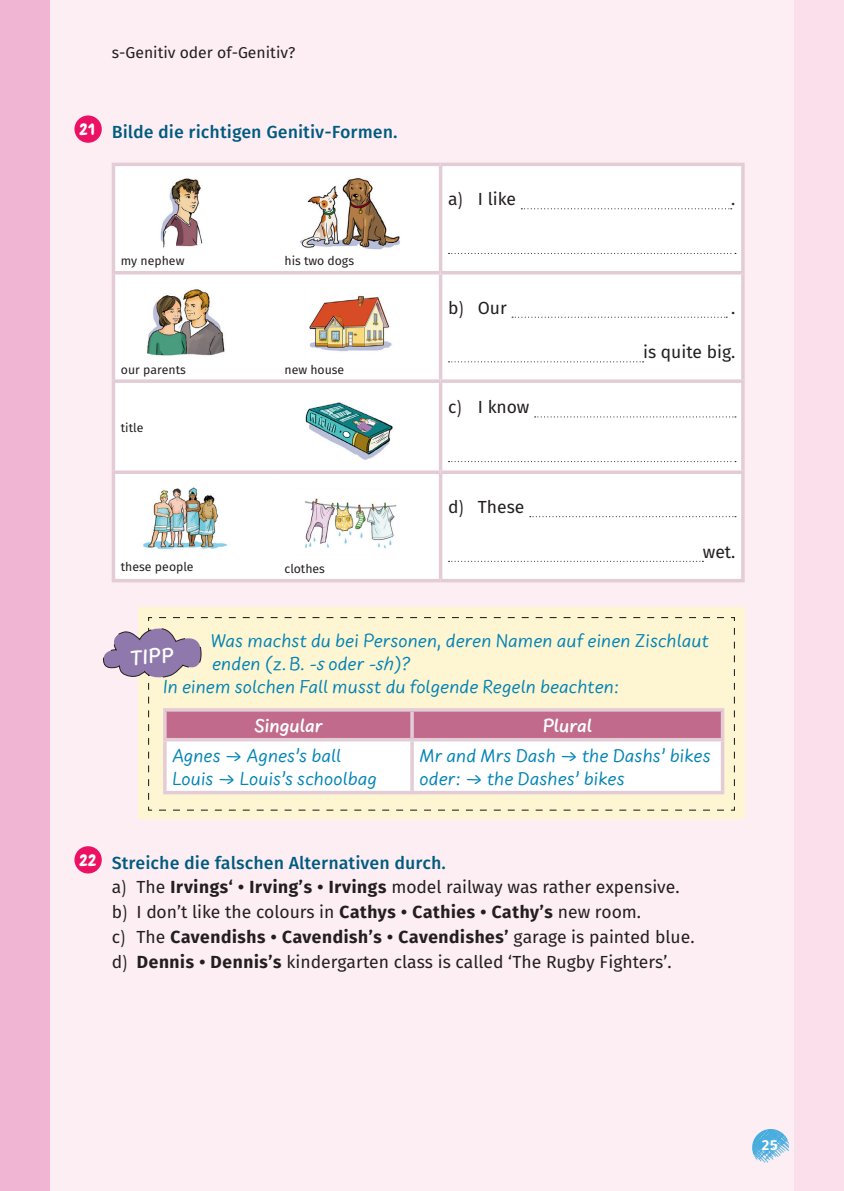
<style>
.page{position:relative;width:844px;height:1191px;background:#fff}
.page>*{position:absolute;margin:0;border:0;box-sizing:border-box;transform-origin:0 0}
.t1{font:700 21px "bs Jannis Hand 1";color:#fff}
.t2{font:19.25px/23.1px "bs Jannis Hand 1";color:#0083b6}
.t3{font:700 19.25px "bs Jannis Hand 1";color:#fff}
.t4{font:17.5px/24.8px "bs Faris Sans 1";color:#231f20}
.t5{font:600 17.5px "bs Faris Sans 1";color:#005b7f}
.t6{font:17.5px "bs Rowel Display 1";color:#fff}
.t7{font:15.75px "bs Faris Sans 1";color:#231f20}
.t8{font:700 14px "bs Faris Sans 1";color:#fff}
.t9{font:12.25px "bs Faris Sans 1";color:#231f20}
.s1{font-style:italic}
.s2{font-weight:600;color:#005b7f}
.s3{font-weight:700}
</style>
<div class="page">
<div style="left:0;top:0;width:843px;height:1191px;background:#fdeef4"></div>
<div style="left:0;top:0;width:50px;height:1191px;background:#efb5d3"></div>
<div style="left:794px;top:0;width:49px;height:1191px;background:#fbdfeb"></div>
<img style="left:752px;top:1129px;width:37px;height:34px">
<div style="left:115px;top:166px;width:626px;height:413px;background:#fff"></div>
<hr style="left:439px;top:166px;width:3px;height:105px;background:#e3ccd5">
<hr style="left:112px;top:271px;width:165px;height:3px;background:#e3ccd5">
<hr style="left:277px;top:271px;width:163px;height:3px;background:#e3ccd5">
<hr style="left:440px;top:271px;width:304px;height:3px;background:#e3ccd5">
<hr style="left:439px;top:274px;width:3px;height:105px;background:#e3ccd5">
<svg style="left:112px;top:379px;width:165px;height:4px"></svg>
<svg style="left:277px;top:379px;width:163px;height:4px"></svg>
<svg style="left:440px;top:379px;width:304px;height:4px"></svg>
<hr style="left:439px;top:383px;width:3px;height:87px;background:#e3ccd5">
<svg style="left:112px;top:470px;width:165px;height:4px"></svg>
<svg style="left:277px;top:470px;width:163px;height:4px"></svg>
<svg style="left:440px;top:470px;width:304px;height:4px"></svg>
<hr style="left:439px;top:474px;width:3px;height:105px;background:#e3ccd5">
<hr style="left:112px;top:163px;width:165px;height:3px;background:#e3ccd5">
<hr style="left:112px;top:166px;width:3px;height:105px;background:#e3ccd5">
<hr style="left:277px;top:163px;width:163px;height:3px;background:#e3ccd5">
<hr style="left:440px;top:163px;width:304px;height:3px;background:#e3ccd5">
<hr style="left:741px;top:166px;width:3px;height:105px;background:#e3ccd5">
<hr style="left:112px;top:274px;width:3px;height:105px;background:#e3ccd5">
<hr style="left:741px;top:274px;width:3px;height:105px;background:#e3ccd5">
<hr style="left:112px;top:383px;width:3px;height:87px;background:#e3ccd5">
<hr style="left:741px;top:383px;width:3px;height:87px;background:#e3ccd5">
<hr style="left:112px;top:474px;width:3px;height:105px;background:#e3ccd5">
<hr style="left:741px;top:474px;width:3px;height:105px;background:#e3ccd5">
<hr style="left:112px;top:579px;width:165px;height:3px;background:#e3ccd5">
<hr style="left:277px;top:579px;width:163px;height:3px;background:#e3ccd5">
<hr style="left:440px;top:579px;width:304px;height:3px;background:#e3ccd5">
<img style="left:152px;top:176px;width:68px;height:75px">
<img style="left:292px;top:176px;width:116px;height:75px">
<div style="left:520px;top:181px;width:211px;height:28px;background:#fff"></div>
<div style="left:448px;top:225px;width:287px;height:28px;background:#fff"></div>
<svg style="left:521px;top:208px;width:210px;height:1px"></svg>
<svg style="left:448px;top:253px;width:287px;height:1px"></svg>
<img style="left:141px;top:285px;width:90px;height:74px">
<img style="left:305px;top:285px;width:90px;height:74px">
<div style="left:511px;top:289px;width:215px;height:28px;background:#fff"></div>
<div style="left:448px;top:334px;width:195px;height:28px;background:#fff"></div>
<svg style="left:512px;top:317px;width:215px;height:1px"></svg>
<svg style="left:448px;top:361px;width:195px;height:1px"></svg>
<img style="left:303px;top:388px;width:94px;height:80px">
<div style="left:534px;top:389px;width:201px;height:28px;background:#fff"></div>
<div style="left:448px;top:433px;width:287px;height:28px;background:#fff"></div>
<svg style="left:534px;top:416px;width:201px;height:1px"></svg>
<svg style="left:448px;top:461px;width:287px;height:1px"></svg>
<img style="left:135px;top:486px;width:102px;height:66px">
<img style="left:299px;top:488px;width:102px;height:66px">
<div style="left:529px;top:488px;width:206px;height:28px;background:#fff"></div>
<div style="left:448px;top:533px;width:254px;height:28px;background:#fff"></div>
<svg style="left:529px;top:516px;width:206px;height:1px"></svg>
<svg style="left:448px;top:561px;width:255px;height:1px"></svg>
<div style="left:138px;top:607px;width:606px;height:212px;background:#fef5d2"></div>
<svg style="left:148px;top:617px;width:587px;height:194px"></svg>
<svg style="left:103px;top:627px;width:619px;height:176px"></svg>
<div style="left:74px;top:115px;width:28px;height:28px;background:#ec1163;border-radius:50%"></div>
<div style="left:74px;top:846px;width:28px;height:27px;background:#ec1163;border-radius:50%"></div>
<p class="t7" style="left:112px;top:41px;width:185px">s-Genitiv oder of-Genitiv?</p>
<p class="t6" style="left:79px;top:119px;width:18px">21</p>
<p class="t5" style="left:112px;top:119px;width:287px">Bilde die richtigen Genitiv-Formen.</p>
<p class="t9" style="left:121px;top:252px;width:65px">my nephew</p>
<p class="t9" style="left:284px;top:252px;width:71px">his two dogs</p>
<p class="t9" style="left:121px;top:361px;width:66px">our parents</p>
<p class="t9" style="left:284px;top:361px;width:61px">new house</p>
<p class="t9" style="left:121px;top:418px;width:24px">title</p>
<p class="t4" style="left:448px;top:187px;width:70px">a) I like</p>
<p class="t4" style="left:731px;top:187px;width:6px">.</p>
<p class="t4" style="left:448px;top:296px;width:60px">b) Our</p>
<p class="t4" style="left:731px;top:296px;width:6px">.</p>
<p class="t4" style="left:643px;top:340px;width:94px">is quite big.</p>
<p class="t4" style="left:448px;top:395px;width:83px">c) I know</p>
<p class="t9" style="left:121px;top:558px;width:74px">these people</p>
<p class="t9" style="left:284px;top:560px;width:42px">clothes</p>
<p class="t4" style="left:448px;top:495px;width:78px">d) These</p>
<p class="t4" style="left:702px;top:540px;width:34px">wet.</p>
<p class="t2" style="left:210px;top:629px;width:500px">Was machst du bei Personen, deren Namen auf einen Zischlaut</p>
<p class="t2" style="left:212px;top:652px;width:200px">enden (z.B. <span class="s1">-s</span> oder <span class="s1">-sh</span>)?</p>
<p class="t2" style="left:163px;top:675px;width:457px">In einem solchen Fall musst du folgende Regeln beachten:</p>
<p class="t3" style="left:254px;top:713px;width:70px">Singular</p>
<p class="t3" style="left:542px;top:713px;width:51px">Plural</p>
<p class="t2" style="left:172px;top:744px;width:206px">Agnes → Agnes’s ball<br>Louis → Louis’s schoolbag</p>
<p class="t2" style="left:419px;top:744px;width:293px">Mr and Mrs Dash → the Dashs’ bikes oder: → the Dashes’ bikes</p>
<p class="t1" style="left:129px;top:644px;width:45px;rotate:-4deg">TIPP</p>
<p class="t6" style="left:79px;top:850px;width:19px">22</p>
<p class="t4" style="left:112px;top:850px;width:584px"><span class="s2">Streiche die falschen Alternativen durch.<br></span>a) The <span class="s3">Irvings‘ • Irving’s • Irvings</span> model railway was rather expensive. b) I don’t like the colours in <span class="s3">Cathys • Cathies • Cathy’s</span> new room.<br>c) The <span class="s3">Cavendishs • Cavendish’s • Cavendishes’</span> garage is painted blue. d) <span class="s3">Dennis • Dennis’s</span> kindergarten class is called ‘The Rugby Fighters’.</p>
<p class="t8" style="left:761px;top:1134px;width:18px">25</p>
</div>
